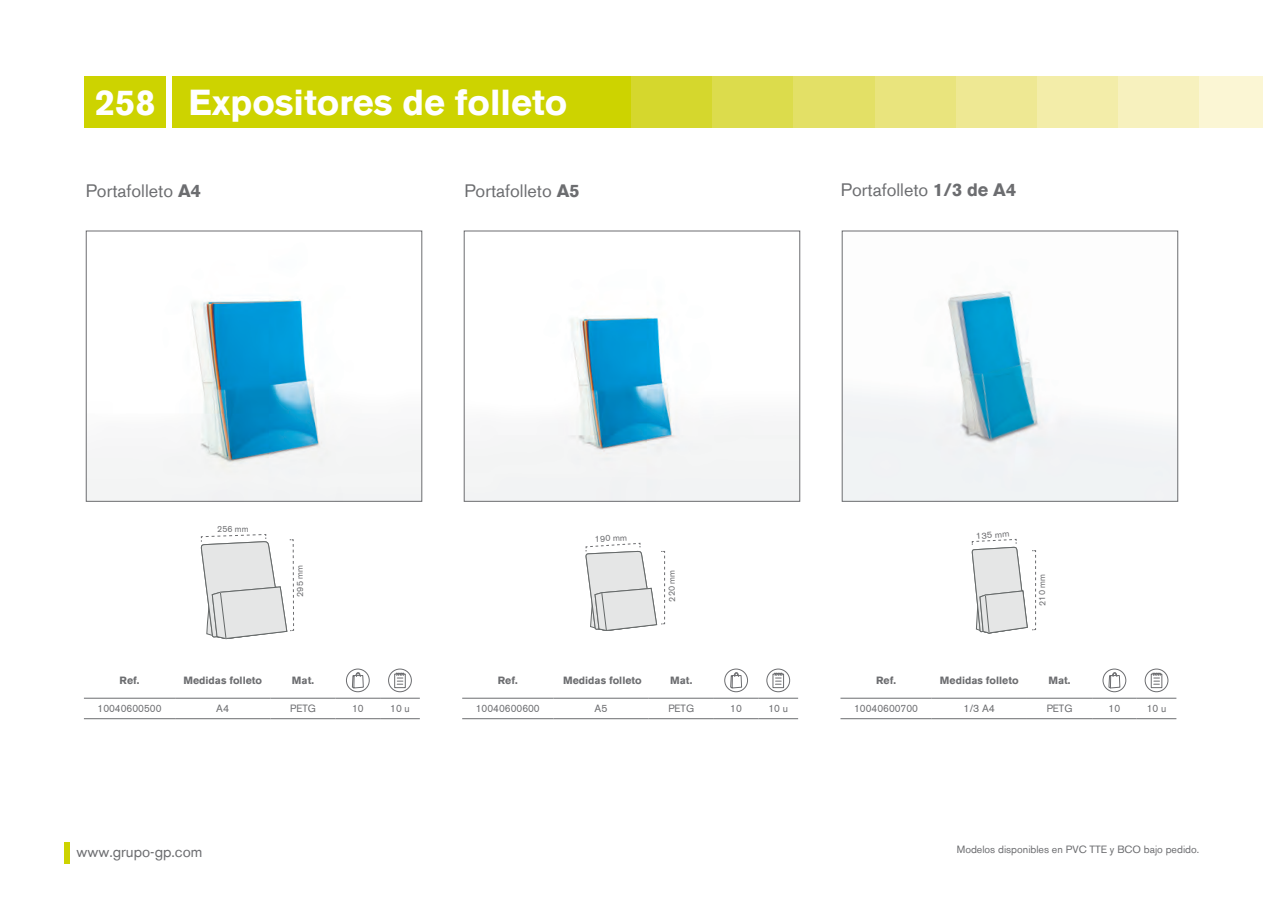
<style>
.page{position:relative;width:1263px;height:919px;background:#fff}
.page>*{position:absolute;margin:0;border:0;box-sizing:border-box;transform-origin:0 0}
.t1{font:700 36px "Akzidenz Grotesk BE";color:#fff}
.t2{font:18px "Akzidenz Grotesk BE";color:#6c6d70}
.t3{font:15px "Akzidenz Grotesk BE";color:#6c6d70}
.t4{font:700 10.5px "Akzidenz Grotesk BE";color:#6c6d70}
.t5{font:10.5px "Akzidenz Grotesk BE";color:#6c6d70;scale:.95 1}
.t6{font:10.5px "Akzidenz Grotesk BE";color:#6c6d70}
.t7{font:8.85px "Akzidenz Grotesk BE";color:#6c6d70}
.t8{font:8.85px "Akzidenz Grotesk BE";color:#6c6d70;scale:1.06 1}
.s1{font-weight:700}
</style>
<div class="page">
<div style="left:173px;top:77px;width:459px;height:51px;background:#cdd300"></div>
<div style="left:85px;top:77px;width:81px;height:51px;background:#cdd300"></div>
<div style="left:631px;top:77px;width:82px;height:51px;background:#d5d72d"></div>
<div style="left:713px;top:77px;width:81px;height:51px;background:#dcdc4c"></div>
<div style="left:794px;top:77px;width:81px;height:51px;background:#e3e066"></div>
<div style="left:875px;top:77px;width:81px;height:51px;background:#e9e47d"></div>
<div style="left:956px;top:77px;width:81px;height:51px;background:#eee893"></div>
<div style="left:1037px;top:77px;width:81px;height:51px;background:#f3eda9"></div>
<div style="left:1118px;top:77px;width:81px;height:51px;background:#f7f1be"></div>
<div style="left:1199px;top:77px;width:64px;height:51px;background:#fbf6d4"></div>
<div style="left:64px;top:842px;width:6px;height:21px;background:#cdd300"></div>
<svg style="left:201px;top:534px;width:93px;height:105px"></svg>
<svg style="left:586px;top:542px;width:79px;height:89px"></svg>
<svg style="left:971px;top:539px;width:65px;height:94px"></svg>
<img style="left:844px;top:291px;width:332px;height:208px">
<div style="left:842px;top:231px;width:336px;height:270px;border:1px solid #6c6d70"></div>
<img style="left:88px;top:298px;width:332px;height:201px">
<div style="left:86px;top:231px;width:336px;height:270px;border:1px solid #6c6d70"></div>
<img style="left:466px;top:317px;width:332px;height:182px">
<div style="left:464px;top:231px;width:336px;height:270px;border:1px solid #6c6d70"></div>
<hr style="left:84px;top:698px;width:91px;height:1px;background:#6c6d70">
<hr style="left:270px;top:698px;width:66px;height:1px;background:#6c6d70">
<hr style="left:336px;top:698px;width:44px;height:1px;background:#6c6d70">
<hr style="left:380px;top:698px;width:40px;height:1px;background:#6c6d70">
<hr style="left:175px;top:698px;width:95px;height:1px;background:#6c6d70">
<hr style="left:84px;top:718px;width:91px;height:1px;background:#6c6d70">
<hr style="left:175px;top:718px;width:95px;height:1px;background:#6c6d70">
<hr style="left:270px;top:718px;width:66px;height:1px;background:#6c6d70">
<hr style="left:336px;top:718px;width:44px;height:1px;background:#6c6d70">
<hr style="left:380px;top:718px;width:40px;height:1px;background:#6c6d70">
<svg style="left:351px;top:671px;width:13px;height:18px"></svg>
<div style="left:346px;top:668px;width:24px;height:24px;border:1px solid #6c6d70;border-radius:50%"></div>
<div style="left:394px;top:673px;width:12px;height:15px;border:1px solid #6c6d70"></div>
<div style="left:388px;top:668px;width:24px;height:24px;border:1px solid #6c6d70;border-radius:50%"></div>
<svg style="left:395px;top:673px;width:10px;height:11px"></svg>
<hr style="left:462px;top:698px;width:91px;height:1px;background:#6c6d70">
<hr style="left:649px;top:698px;width:65px;height:1px;background:#6c6d70">
<hr style="left:714px;top:698px;width:44px;height:1px;background:#6c6d70">
<hr style="left:758px;top:698px;width:40px;height:1px;background:#6c6d70">
<hr style="left:553px;top:698px;width:96px;height:1px;background:#6c6d70">
<hr style="left:462px;top:718px;width:91px;height:1px;background:#6c6d70">
<hr style="left:553px;top:718px;width:96px;height:1px;background:#6c6d70">
<hr style="left:649px;top:718px;width:65px;height:1px;background:#6c6d70">
<hr style="left:714px;top:718px;width:44px;height:1px;background:#6c6d70">
<hr style="left:758px;top:718px;width:40px;height:1px;background:#6c6d70">
<svg style="left:730px;top:671px;width:12px;height:18px"></svg>
<div style="left:724px;top:668px;width:24px;height:24px;border:1px solid #6c6d70;border-radius:50%"></div>
<div style="left:772px;top:673px;width:12px;height:15px;border:1px solid #6c6d70"></div>
<div style="left:766px;top:668px;width:24px;height:24px;border:1px solid #6c6d70;border-radius:50%"></div>
<svg style="left:774px;top:673px;width:9px;height:11px"></svg>
<hr style="left:840px;top:698px;width:92px;height:1px;background:#6c6d70">
<hr style="left:1027px;top:698px;width:65px;height:1px;background:#6c6d70">
<hr style="left:1092px;top:698px;width:45px;height:1px;background:#6c6d70">
<hr style="left:1137px;top:698px;width:39px;height:1px;background:#6c6d70">
<hr style="left:932px;top:698px;width:95px;height:1px;background:#6c6d70">
<hr style="left:840px;top:718px;width:92px;height:1px;background:#6c6d70">
<hr style="left:932px;top:718px;width:95px;height:1px;background:#6c6d70">
<hr style="left:1027px;top:718px;width:65px;height:1px;background:#6c6d70">
<hr style="left:1092px;top:718px;width:45px;height:1px;background:#6c6d70">
<hr style="left:1137px;top:718px;width:39px;height:1px;background:#6c6d70">
<svg style="left:1108px;top:671px;width:13px;height:18px"></svg>
<div style="left:1102px;top:668px;width:24px;height:24px;border:1px solid #6c6d70;border-radius:50%"></div>
<div style="left:1151px;top:673px;width:11px;height:15px;border:1px solid #6c6d70"></div>
<div style="left:1145px;top:668px;width:23px;height:24px;border:1px solid #6c6d70;border-radius:50%"></div>
<svg style="left:1152px;top:673px;width:9px;height:11px"></svg>
<h1 class="t1" style="left:95px;top:81px;width:62px">258</h1>
<h1 class="t1" style="left:189px;top:81px;width:380px">Expositores de folleto</h1>
<h2 class="t2" style="left:86px;top:180px;width:117px">Portafolleto <span class="s1">A4</span></h2>
<h2 class="t2" style="left:464px;top:180px;width:117px">Portafolleto <span class="s1">A5</span></h2>
<h2 class="t2" style="left:841px;top:179px;width:177px">Portafolleto <span class="s1">1/3 de A4</span></h2>
<p class="t7" style="left:217px;top:524px;width:33px">256 mm</p>
<p class="t7" style="left:594px;top:533px;width:34px;rotate:-2deg">190 mm</p>
<p class="t8" style="left:975px;top:531px;width:33px;rotate:-5deg">135 mm</p>
<p class="t7" style="left:295px;top:597px;width:33px;rotate:-91deg">295 mm</p>
<p class="t7" style="left:667px;top:601px;width:33px;rotate:-91deg">220 mm</p>
<p class="t7" style="left:1037px;top:606px;width:33px;rotate:-91deg">210 mm</p>
<p class="t4" style="left:120px;top:674px;width:21px">Ref.</p>
<p class="t4" style="left:183px;top:674px;width:80px">Medidas folleto</p>
<p class="t4" style="left:292px;top:674px;width:24px">Mat.</p>
<p class="t5" style="left:98px;top:702px;width:69px">10040600500</p>
<p class="t6" style="left:216px;top:702px;width:14px">A4</p>
<p class="t5" style="left:290px;top:702px;width:29px">PETG</p>
<p class="t5" style="left:352px;top:702px;width:14px">10</p>
<p class="t5" style="left:390px;top:702px;width:22px">10 u</p>
<p class="t4" style="left:498px;top:674px;width:21px">Ref.</p>
<p class="t4" style="left:563px;top:674px;width:80px">Medidas folleto</p>
<p class="t4" style="left:670px;top:674px;width:24px">Mat.</p>
<p class="t5" style="left:476px;top:702px;width:69px">10040600600</p>
<p class="t6" style="left:595px;top:702px;width:14px">A5</p>
<p class="t5" style="left:668px;top:702px;width:29px">PETG</p>
<p class="t5" style="left:730px;top:702px;width:14px">10</p>
<p class="t5" style="left:768px;top:702px;width:22px">10 u</p>
<p class="t4" style="left:876px;top:674px;width:21px">Ref.</p>
<p class="t4" style="left:940px;top:674px;width:80px">Medidas folleto</p>
<p class="t4" style="left:1048px;top:674px;width:24px">Mat.</p>
<p class="t5" style="left:854px;top:702px;width:69px">10040600700</p>
<p class="t6" style="left:963px;top:702px;width:33px">1/3 A4</p>
<p class="t5" style="left:1047px;top:702px;width:29px">PETG</p>
<p class="t5" style="left:1108px;top:702px;width:14px">10</p>
<p class="t5" style="left:1147px;top:702px;width:22px">10 u</p>
<h3 class="t3" style="left:77px;top:842px;width:127px">www.grupo-gp.com</h3>
<p class="t6" style="left:957px;top:843px;width:244px">Modelos disponibles en PVC TTE y BCO bajo pedido.</p>
</div>
